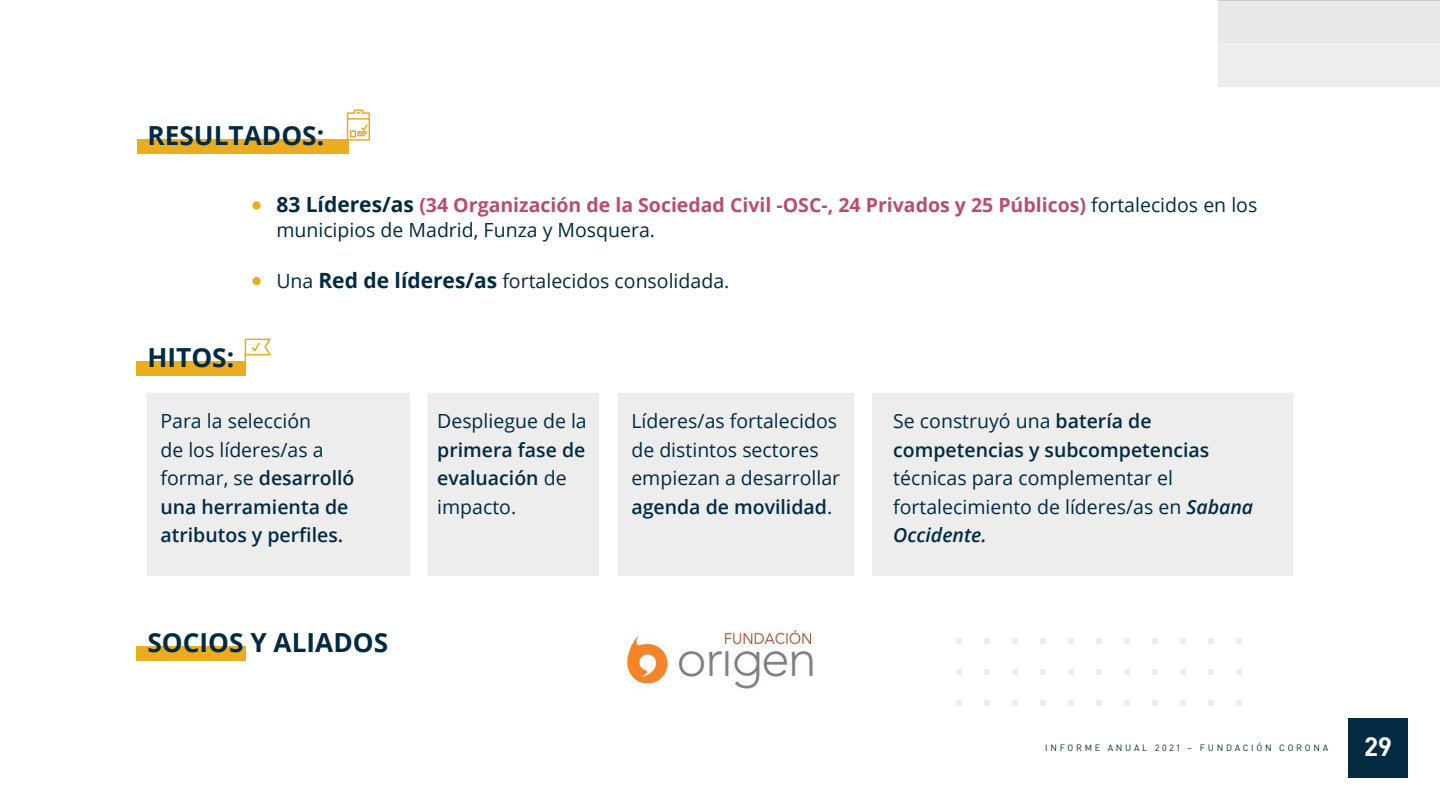
<style>
.page{position:relative;width:1440px;height:810px;background:#fff}
.page>*{position:absolute;margin:0;border:0;box-sizing:border-box;transform-origin:0 0}
.t1{font:700 26.25px "Open Sans";color:#022a41}
.t2{font:700 26.25px "NGCDIN";color:#fff}
.t3{font:19.5px/28.5px "Open Sans";color:#022a41}
.t4{font:600 19.5px/28.5px "Open Sans";color:#022a41}
.t5{font:700 19.5px/25.5px "Open Sans";color:#ba4d6b}
.t6{font:9px "NGCDIN";letter-spacing:.3em;color:#022a41}
.s1{font-size:21px;color:#022a41}
.s2{font-weight:400;color:#022a41}
.s3{font-weight:700;font-size:21px}
.s4{font-weight:400}
.s5{font-weight:600}
.s6{font-weight:600;font-style:italic}
</style>
<div class="page">
<div style="left:1348px;top:718px;width:60px;height:60px;background:#022a41"></div>
<img style="left:618px;top:575px;width:206px;height:114px">
<div style="left:147px;top:393px;width:263px;height:182px;background:#ededed"></div>
<div style="left:873px;top:393px;width:420px;height:182px;background:#ededed"></div>
<div style="left:618px;top:393px;width:236px;height:182px;background:#ededed"></div>
<div style="left:429px;top:393px;width:170px;height:182px;background:#ededed"></div>
<div style="left:137px;top:361px;width:109px;height:14px;background:#ebac20"></div>
<svg style="left:244px;top:338px;width:27px;height:29px"></svg>
<div style="left:1219px;top:0;width:221px;height:44px;background:#e8e8e8"></div>
<div style="left:1219px;top:44px;width:221px;height:43px;background:#ededed"></div>
<hr style="left:1219px;top:0;width:221px;height:1px;background:#cacaca">
<div style="left:137px;top:646px;width:109px;height:14px;background:#ebac20"></div>
<svg style="left:956px;top:639px;width:6px;height:5px"></svg>
<svg style="left:956px;top:670px;width:6px;height:5px"></svg>
<svg style="left:956px;top:700px;width:6px;height:6px"></svg>
<svg style="left:984px;top:639px;width:6px;height:5px"></svg>
<svg style="left:984px;top:670px;width:6px;height:5px"></svg>
<svg style="left:984px;top:700px;width:6px;height:6px"></svg>
<svg style="left:1012px;top:639px;width:6px;height:5px"></svg>
<svg style="left:1012px;top:670px;width:6px;height:5px"></svg>
<svg style="left:1012px;top:700px;width:6px;height:6px"></svg>
<svg style="left:1040px;top:639px;width:6px;height:5px"></svg>
<svg style="left:1040px;top:670px;width:6px;height:5px"></svg>
<svg style="left:1040px;top:700px;width:6px;height:6px"></svg>
<svg style="left:1068px;top:639px;width:6px;height:5px"></svg>
<svg style="left:1068px;top:670px;width:6px;height:5px"></svg>
<svg style="left:1068px;top:700px;width:6px;height:6px"></svg>
<svg style="left:1096px;top:639px;width:5px;height:5px"></svg>
<svg style="left:1096px;top:670px;width:5px;height:5px"></svg>
<svg style="left:1096px;top:700px;width:5px;height:6px"></svg>
<svg style="left:1124px;top:639px;width:5px;height:5px"></svg>
<svg style="left:1124px;top:670px;width:5px;height:5px"></svg>
<svg style="left:1124px;top:700px;width:5px;height:6px"></svg>
<svg style="left:1152px;top:639px;width:5px;height:5px"></svg>
<svg style="left:1152px;top:670px;width:5px;height:5px"></svg>
<svg style="left:1152px;top:700px;width:5px;height:6px"></svg>
<svg style="left:1180px;top:639px;width:5px;height:5px"></svg>
<svg style="left:1180px;top:670px;width:5px;height:5px"></svg>
<svg style="left:1180px;top:700px;width:5px;height:6px"></svg>
<svg style="left:1208px;top:639px;width:5px;height:5px"></svg>
<svg style="left:1208px;top:670px;width:5px;height:5px"></svg>
<svg style="left:1208px;top:700px;width:5px;height:6px"></svg>
<svg style="left:1236px;top:639px;width:5px;height:5px"></svg>
<svg style="left:1236px;top:670px;width:5px;height:5px"></svg>
<svg style="left:1236px;top:700px;width:5px;height:6px"></svg>
<div style="left:137px;top:139px;width:211px;height:14px;background:#ebac20"></div>
<svg style="left:346px;top:109px;width:25px;height:32px"></svg>
<div style="left:252px;top:201px;width:9px;height:9px;background:#ebac20;border-radius:50%"></div>
<div style="left:252px;top:277px;width:9px;height:8px;background:#ebac20;border-radius:50%"></div>
<h1 class="t1" style="left:147px;top:117px;width:178px">RESULTADOS:</h1>
<h1 class="t1" style="left:147px;top:339px;width:88px">HITOS:</h1>
<p class="t5" style="left:276px;top:191px;width:983px"><span class="s1">83 Líderes/as</span> (34 Organización de la Sociedad Civil -OSC-, 24 Privados y 25 Públicos) <span class="s2">fortalecidos en los municipios de Madrid, Funza y Mosquera.</span></p>
<p class="t3" style="left:276px;top:266px;width:455px">Una <span class="s3">Red de líderes/as</span> fortalecidos consolidada.</p>
<p class="t4" style="left:160px;top:406px;width:196px"><span class="s4">Para la selección<br>de los líderes/as a formar, se</span> desarrolló una herramienta de atributos y perfiles.</p>
<p class="t4" style="left:893px;top:406px;width:318px"><span class="s4">Se construyó una</span> batería de competencias y subcompetencias</p>
<p class="t3" style="left:631px;top:406px;width:210px">Líderes/as fortalecidos de distintos sectores empiezan a desarrollar <span class="s5">agenda de movilidad</span>.</p>
<p class="t3" style="left:437px;top:406px;width:151px">Despliegue de la</p>
<p class="t4" style="left:437px;top:435px;width:150px">primera fase de evaluación <span class="s4">de impacto.</span></p>
<p class="t3" style="left:893px;top:463px;width:361px">técnicas para complementar el fortalecimiento de líderes/as en <span class="s6">Sabana<br>Occidente.</span></p>
<h1 class="t1" style="left:147px;top:624px;width:242px">SOCIOS Y ALIADOS</h1>
<p class="t6" style="left:1045px;top:742px;width:284px">INFORME ANUAL 2021 – FUNDACIÓN CORONA</p>
<h1 class="t2" style="left:1364px;top:729px;width:29px">29</h1>
</div>
